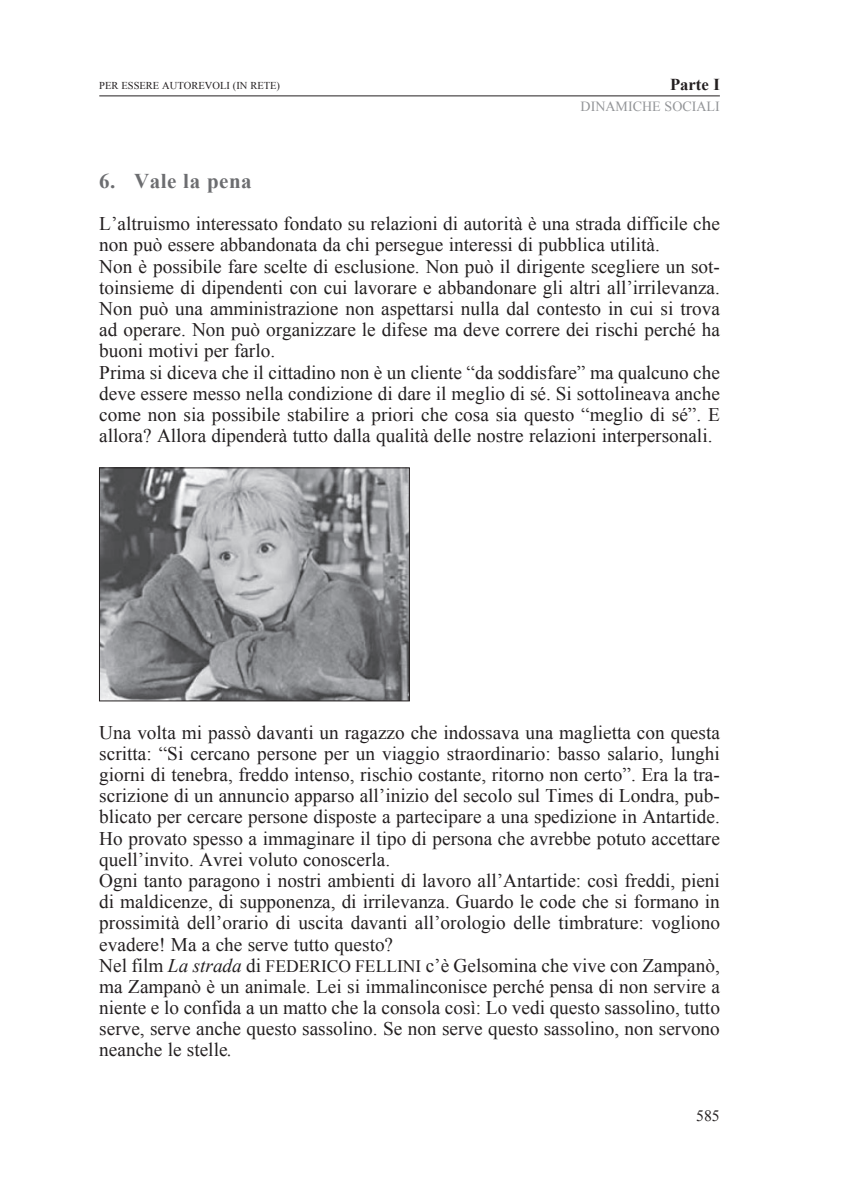
<style>
.page{position:relative;width:844px;height:1191px;background:#fff}
.page>*{position:absolute;margin:0;border:0;box-sizing:border-box;transform-origin:0 0}
.t1{font:700 21px "Times New Roman";letter-spacing:.025em;color:#6c6d70}
.t2{font:19.25px/21.2px "Times New Roman";color:#231f20}
.t3{font:700 16.62px "Times New Roman";color:#231f20}
.t4{font:15.75px "Times New Roman";color:#231f20}
.t5{font:14px "Times New Roman";color:#939598}
.t6{font:10.5px "Times New Roman";color:#231f20}
.s1{font-style:italic}
.s2{font-size:17.5px}
</style>
<div class="page">
<img style="left:101px;top:470px;width:306px;height:229px">
<div style="left:99px;top:468px;width:310px;height:233px;border:1px solid #231f20"></div>
<hr style="left:99px;top:96px;width:620px;height:1px;background:#231f20">
<p class="t6" style="left:99px;top:80px;width:182px">PER ESSERE AUTOREVOLI (IN RETE)</p>
<p class="t3" style="left:669px;top:76px;width:51px">Parte I</p>
<p class="t5" style="left:580px;top:99px;width:141px">DINAMICHE SOCIALI</p>
<p class="t1" style="left:99px;top:169px;width:154px">6. Vale la pena</p>
<p class="t2" style="left:99px;top:213px;width:622px">L’altruismo interessato fondato su relazioni di autorità è una strada difficile che non può essere abbandonata da chi persegue interessi di pubblica utilità.<br>Non è possibile fare scelte di esclusione. Non può il dirigente scegliere un sot&shy;toinsieme di dipendenti con cui lavorare e abbandonare gli altri all’irrilevanza.<br>Non può una amministrazione non aspettarsi nulla dal contesto in cui si trova ad operare. Non può organizzare le difese ma deve correre dei rischi perché ha buoni motivi per farlo.<br>Prima si diceva che il cittadino non è un cliente “da soddisfare” ma qualcuno che deve essere messo nella condizione di dare il meglio di sé. Si sottolineava anche come non sia possibile stabilire a priori che cosa sia questo “meglio di sé”. E allora? Allora dipenderà tutto dalla qualità delle nostre relazioni interpersonali.</p>
<p class="t2" style="left:99px;top:721px;width:622px">Una volta mi passò davanti un ragazzo che indossava una maglietta con questa scritta: “Si cercano persone per un viaggio straordinario: basso salario, lunghi giorni di tenebra, freddo intenso, rischio costante, ritorno non certo”. Era la tra&shy;scrizione di un annuncio apparso all’inizio del secolo sul Times di Londra, pub&shy;blicato per cercare persone disposte a partecipare a una spedizione in Antartide.<br>Ho provato spesso a immaginare il tipo di persona che avrebbe potuto accettare quell’invito. Avrei voluto conoscerla.<br>Ogni tanto paragono i nostri ambienti di lavoro all’Antartide: così freddi, pieni di maldicenze, di supponenza, di irrilevanza. Guardo le code che si formano in prossimità dell’orario di uscita davanti all’orologio delle timbrature: vogliono evadere! Ma a che serve tutto questo?<br>Nel film <span class="s1">La strada</span> di <span class="s2">FEDERICO FELLINI</span> c’è Gelsomina che vive con Zampanò, ma Zampanò è un animale. Lei si immalinconisce perché pensa di non servire a niente e lo confida a un matto che la consola così: Lo vedi questo sassolino, tutto serve, serve anche questo sassolino. Se non serve questo sassolino, non servono neanche le stelle<span class="s1">.</span></p>
<p class="t4" style="left:696px;top:1106px;width:25px">585</p>
</div>
